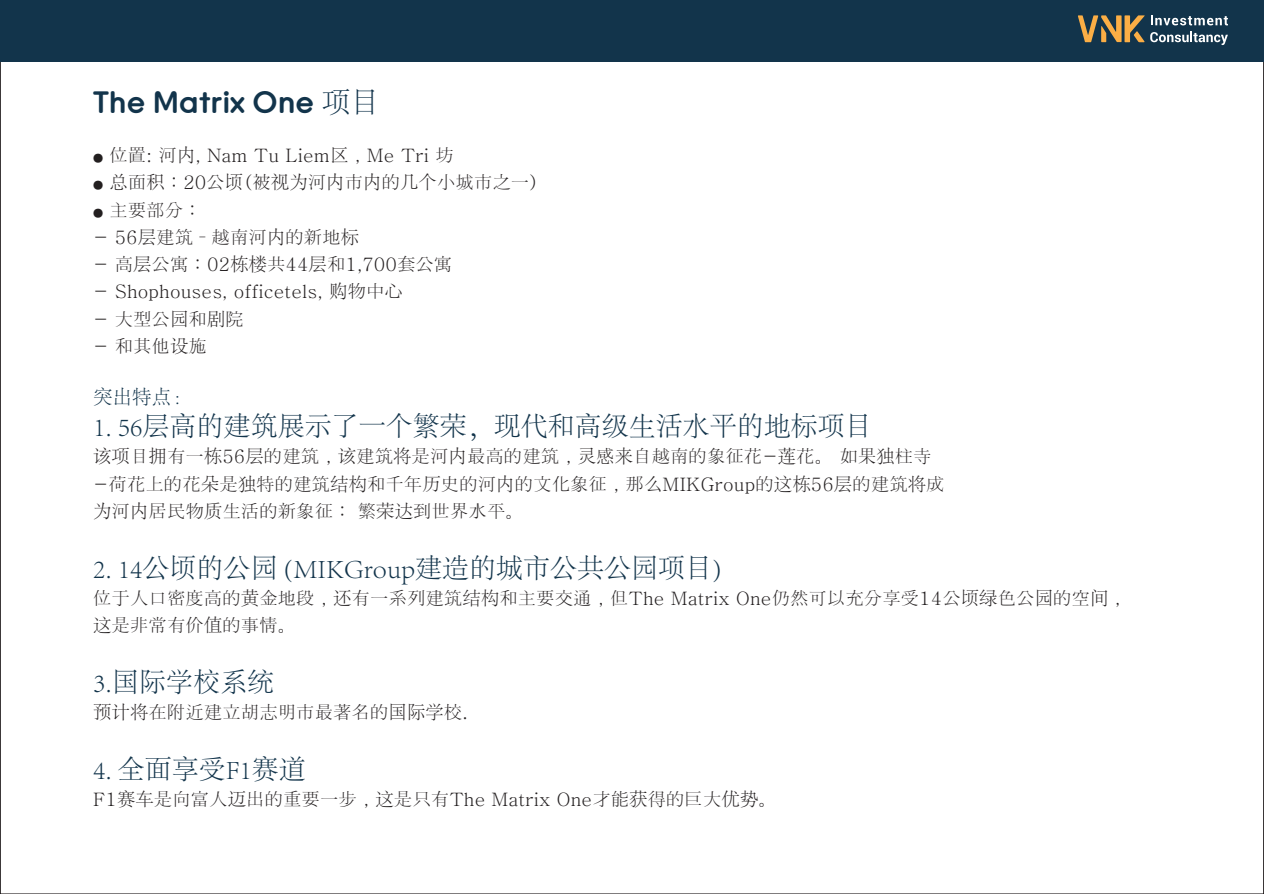
<style>
.page{position:relative;width:1264px;height:894px;background:#fff}
.page>*{position:absolute;margin:0;border:0;box-sizing:border-box;transform-origin:0 0}
.t1{font:28.95px "Typo Dodam M";color:#12344b}
.t2{font:300 27px "Adobe Song Std";color:#12344b}
.t3{font:300 19.5px "Adobe Song Std";color:#12344b}
.t4{font:500 18.45px/27.3px "Adobe Myungjo Std";color:#231f20}
.s1{font-family:"Adobe Song Std";font-weight:300}
.s2{font-size:10.05px}
</style>
<div class="page">
<div style="left:0;top:0;width:1264px;height:61px;background:#12344b"></div>
<svg style="left:1078px;top:15px;width:66px;height:27px"></svg>
<svg style="left:1151px;top:15px;width:77px;height:10px"></svg>
<svg style="left:1150px;top:31px;width:78px;height:14px"></svg>
<h1 class="t1" style="left:93px;top:88px;width:288px">The Matrix One <span class="s1">项目</span></h1>
<p class="t4" style="left:93px;top:141px;width:362px"><span class="s2">●</span> 位置: 河<span class="s1">内</span>, Nam Tu Liem<span class="s1">区</span>，Me Tri 坊</p>
<p class="t4" style="left:93px;top:169px;width:447px"><span class="s2">●</span> <span class="s1">总</span>面<span class="s1">积</span>：20公<span class="s1">顷</span>(被<span class="s1">视为</span>河<span class="s1">内</span>市<span class="s1">内</span>的<span class="s1">几个</span>小城市之一)</p>
<p class="t4" style="left:93px;top:196px;width:110px"><span class="s2">●</span> 主要部分：</p>
<p class="t4" style="left:93px;top:223px;width:268px">- 56<span class="s1">层</span>建筑–越南河<span class="s1">内</span>的新地<span class="s1">标</span></p>
<p class="t4" style="left:93px;top:250px;width:361px">- 高<span class="s1">层</span>公寓：02<span class="s1">栋楼</span>共44<span class="s1">层</span>和1,700套公寓</p>
<p class="t4" style="left:93px;top:278px;width:311px">- Shophouses, officetels, <span class="s1">购</span>物中心</p>
<p class="t4" style="left:93px;top:305px;width:152px">- 大型公<span class="s1">园</span>和<span class="s1">剧</span>院</p>
<p class="t4" style="left:93px;top:332px;width:115px">- 和其他<span class="s1">设</span>施</p>
<p class="t3" style="left:93px;top:386px;width:88px">突出特点 :</p>
<h2 class="t2" style="left:93px;top:411px;width:780px">1. 56层高的建筑展示了一个繁荣，现代和高级生活水平的地标项目</h2>
<p class="t4" style="left:93px;top:442px;width:853px"><span class="s1">该项</span>目<span class="s1">拥</span>有一<span class="s1">栋</span>56<span class="s1">层</span>的建筑，<span class="s1">该</span>建筑<span class="s1">将</span>是河<span class="s1">内</span>最高的建筑，<span class="s1">灵</span>感<span class="s1">来</span>自越南的象征花-<span class="s1">莲</span>花。 如果<span class="s1">独</span>柱寺-荷花上的花<span class="s1">朵</span>是<span class="s1">独</span>特的建筑<span class="s1">结构</span>和千年<span class="s1">历</span>史的河<span class="s1">内</span>的文化象征，那<span class="s1">么</span>MIKGroup的<span class="s1">这栋</span>56<span class="s1">层</span>的建筑<span class="s1">将</span>成<span class="s1">为</span>河<span class="s1">内</span>居民物<span class="s1">质</span>生活的新象征： 繁<span class="s1">荣达</span>到世界水平。</p>
<h2 class="t2" style="left:93px;top:553px;width:631px">2. 14公顷的公园 (MIKGroup建造的城市公共公园项目)</h2>
<p class="t4" style="left:93px;top:584px;width:1035px">位于人口密度高的<span class="s1">黄</span>金地段，<span class="s1">还</span>有一系列建筑<span class="s1">结构</span>和主要交通，但The Matrix One仍然可以充分享受14公<span class="s1">顷绿</span>色公<span class="s1">园</span>的空<span class="s1">间</span>，<span class="s1">这</span>是非常有价<span class="s1">值</span>的事情。</p>
<h2 class="t2" style="left:93px;top:667px;width:182px">3.国际学校系统</h2>
<p class="t4" style="left:93px;top:698px;width:376px"><span class="s1">预计将</span>在附近建立胡志明市最著名的<span class="s1">国际学</span>校.</p>
<h2 class="t2" style="left:93px;top:754px;width:214px">4. 全面享受F1赛道</h2>
<p class="t4" style="left:93px;top:785px;width:685px">F1<span class="s1">赛车</span>是向富人<span class="s1">迈</span>出的重要一步，<span class="s1">这</span>是只有The Matrix One才能<span class="s1">获</span>得的巨大<span class="s1">优势</span>。</p>
</div>
